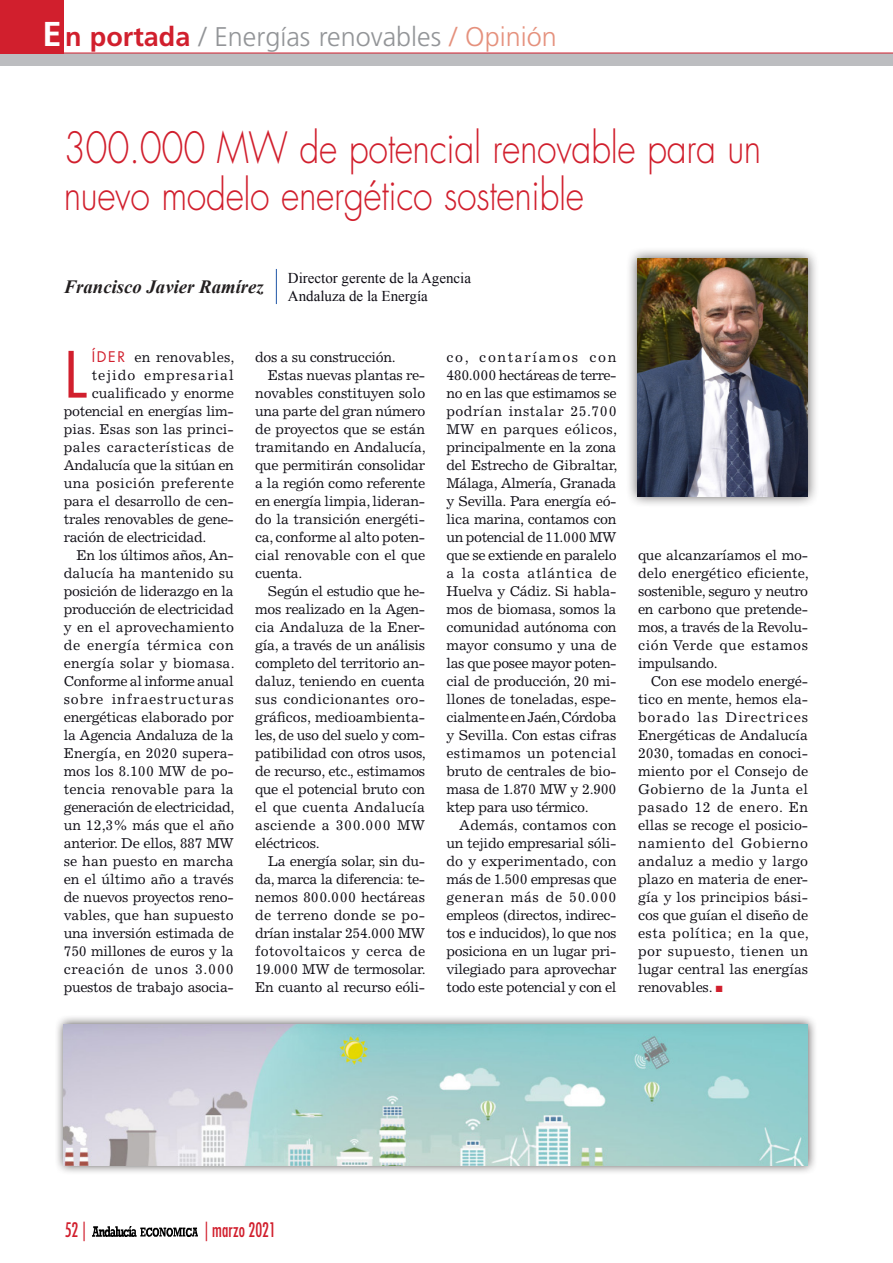
<style>
.page{position:relative;width:893px;height:1263px;background:#fff}
.page>*{position:absolute;margin:0;border:0;box-sizing:border-box;transform-origin:0 0}
._01_capitular{font:61.95px "Futura Std";color:#d11f2d}
._02_titular_en_porta{font:300 42px/46.5px "Futura Std";letter-spacing:-.01em;color:#d11f2d;scale:.85 1}
.EPÍGRAFE{font:300 27px "Frutiger LT Std";color:#939598}
._02_titular{font:condensed 19.5px "Futura Std";color:#d11f2d;scale:.85 1}
._03_autor_Fiscalidad{font:italic 700 18.75px "Times New Roman";color:#231f20}
._03_autor_Fiscalidad-2{font:15px "Times New Roman";color:#0e0c14}
._01_principal{font:14.25px/18px "Excelsior LT Std";letter-spacing:-.02em;color:#0e0c14;text-align:justify}
._01_capitular-2{font:14.25px "Excelsior LT Std";color:#0e0c14}
._01_capitular-3{font:14.25px "Excelsior LT Std";letter-spacing:-.02em;color:#0e0c14}
._01_capitular-4{font:14.25px "Excelsior LT Std";letter-spacing:-.025em;color:#0e0c14}
._01_capitular-5{font:14.25px "Excelsior LT Std";letter-spacing:.03em;color:#0e0c14}
._01_capitular-6{font:14.25px "Excelsior LT Std";letter-spacing:.025em;color:#0e0c14}
._01_capitular-7{font:14.25px "Excelsior LT Std";letter-spacing:.07em;color:#0e0c14}
.s1{font-weight:700;font-size:34.5px;color:#fff}
.s2{font-weight:700;color:#d11f2d}
.s3{color:#e5917d}
.s4{font-family:"Futura Std";color:#d11f2d}
.s5{color:#d11f2d}
</style>
<div class="page">
<img style="left:93px;top:1226px;width:105px;height:10px">
<div style="left:626px;top:247px;width:193px;height:260px;background:#231f20;opacity:.75"></div>
<img style="left:638px;top:258px;width:170px;height:238px">
<div style="left:0;top:53px;width:893px;height:12px;background:#bcbdc0"></div>
<hr style="left:0;top:53px;width:893px;height:1px;background:#d11f2d">
<div style="left:0;top:0;width:64px;height:53px;background:#d11f2d"></div>
<div style="left:54px;top:1014px;width:764px;height:161px;background:#231f20;opacity:.75"></div>
<img style="left:64px;top:1024px;width:744px;height:141px">
<hr style="left:276px;top:269px;width:1px;height:35px;background:#1e56a6">
<p class="EPÍGRAFE" style="left:43px;top:21px;width:516px"><span class="s1">E</span><span class="s2">n portada</span> / Energías renovables <span class="s3">/ Opinión</span></p>
<p class="_02_titular_en_porta" style="left:64px;top:126px;width:822px">300.000 MW de potencial renovable para un nuevo modelo energético sostenible</p>
<p class="_03_autor_Fiscalidad" style="left:64px;top:273px;width:202px">Francisco Javier Ramírez</p>
<p class="_03_autor_Fiscalidad-2" style="left:288px;top:267px;width:185px">Director gerente de la Agencia</p>
<p class="_03_autor_Fiscalidad-2" style="left:288px;top:285px;width:142px">Andaluza de la Energía</p>
<p class="_01_capitular" style="left:64px;top:335px;width:25px">L</p>
<p class="_01_capitular-2" style="left:92px;top:348px;width:144px"><span class="s4">ÍDER</span> en renovables,</p>
<p class="_01_capitular-7" style="left:92px;top:366px;width:144px">tejido empresarial</p>
<p class="_01_capitular-2" style="left:92px;top:384px;width:144px">cualificado y enorme</p>
<p class="_01_capitular-3" style="left:64px;top:402px;width:172px">potencial en energías lim-</p>
<p class="_01_capitular-2" style="left:64px;top:420px;width:172px">pias. Esas son las princi-</p>
<p class="_01_capitular-5" style="left:64px;top:438px;width:172px">pales características de</p>
<p class="_01_capitular-4" style="left:64px;top:456px;width:172px">Andalucía que la sitúan en</p>
<p class="_01_capitular-6" style="left:64px;top:474px;width:172px">una posición preferente</p>
<p class="_01_capitular-2" style="left:64px;top:492px;width:172px">para el desarrollo de cen-</p>
<p class="_01_capitular-3" style="left:64px;top:510px;width:172px">trales renovables de gene-</p>
<p class="_01_capitular-4" style="left:64px;top:528px;width:144px">ración de electricidad.</p>
<p class="_01_principal" style="left:64px;top:546px;width:172px;text-indent:13px">En los últimos años, An&shy;dalucía ha mantenido su posición de liderazgo en la producción de electricidad y en el aprovechamiento de energía térmica con energía solar y biomasa.<br>Conforme al informe anual sobre infraestructuras energéticas elaborado por la Agencia Andaluza de la Energía, en 2020 supera&shy;mos los 8.100 MW de po&shy;tencia renovable para la generación de electricidad, un 12,3% más que el año anterior. De ellos, 887 MW se han puesto en marcha en el último año a través de nuevos proyectos reno&shy;vables, que han supuesto una inversión estimada de 750 millones de euros y la creación de unos 3.000 puestos de trabajo asocia-</p>
<p class="_01_principal" style="left:255px;top:348px;width:142px">dos a su construcción.</p>
<p class="_01_principal" style="left:255px;top:366px;width:172px;text-indent:13px">Estas nuevas plantas re&shy;novables constituyen solo una parte del gran número de proyectos que se están tramitando en Andalucía, que permitirán consolidar a la región como referente en energía limpia, lideran&shy;do la transición energéti&shy;ca, conforme al alto poten&shy;cial renovable con el que cuenta.</p>
<p class="_01_principal" style="left:255px;top:582px;width:172px;text-indent:13px">Según el estudio que he&shy;mos realizado en la Agen&shy;cia Andaluza de la Ener&shy;gía, a través de un análisis completo del territorio an&shy;daluz, teniendo en cuenta sus condicionantes oro&shy;gráficos, medioambienta&shy;les, de uso del suelo y com&shy;patibilidad con otros usos, de recurso, etc., estimamos que el potencial bruto con el que cuenta Andalucía asciende a 300.000 MW eléctricos.</p>
<p class="_01_principal" style="left:255px;top:852px;width:172px;text-indent:13px">La energía solar, sin du&shy;da, marca la diferencia: te&shy;nemos 800.000 hectáreas de terreno donde se po&shy;drían instalar 254.000 MW fotovoltaicos y cerca de 19.000 MW de termosolar.<br>En cuanto al recurso eóli-</p>
<p class="_01_principal" style="left:446px;top:348px;width:172px">co, contaríamos con 480.000 hectáreas de terre&shy;no en las que estimamos se podrían instalar 25.700<br>MW en parques eólicos, principalmente en la zona del Estrecho de Gibraltar, Málaga, Almería, Granada y Sevilla. Para energía eó&shy;lica marina, contamos con un potencial de 11.000 MW que se extiende en paralelo a la costa atlántica de Huelva y Cádiz. Si habla&shy;mos de biomasa, somos la comunidad autónoma con mayor consumo y una de las que posee mayor poten&shy;cial de producción, 20 mi&shy;llones de toneladas, espe&shy;cialmente en Jaén, Córdoba y Sevilla. Con estas cifras estimamos un potencial bruto de centrales de bio&shy;masa de 1.870 MW y 2.900 ktep para uso térmico.</p>
<p class="_01_principal" style="left:446px;top:816px;width:172px;text-indent:13px">Además, contamos con un tejido empresarial sóli&shy;do y experimentado, con más de 1.500 empresas que generan más de 50.000 empleos (directos, indirec&shy;tos e inducidos), lo que nos posiciona en un lugar pri&shy;vilegiado para aprovechar todo este potencial y con el</p>
<p class="_01_principal" style="left:638px;top:546px;width:172px">que alcanzaríamos el mo&shy;delo energético eficiente, sostenible, seguro y neutro en carbono que pretende&shy;mos, a través de la Revolu&shy;ción Verde que estamos impulsando.</p>
<p class="_01_principal" style="left:638px;top:672px;width:172px;text-indent:13px">Con ese modelo energé&shy;tico en mente, hemos ela&shy;borado las Directrices Energéticas de Andalucía 2030, tomadas en conoci&shy;miento por el Consejo de Gobierno de la Junta el pasado 12 de enero. En ellas se recoge el posicio&shy;namiento del Gobierno andaluz a medio y largo plazo en materia de ener&shy;gía y los principios bási&shy;cos que guían el diseño de esta política; en la que, por supuesto, tienen un lugar central las energías renovables. <span class="s5">■</span></p>
<p class="_02_titular" style="left:65px;top:1218px;width:27px">52 |</p>
<p class="_02_titular" style="left:204px;top:1218px;width:86px">| marzo 2021</p>
</div>
